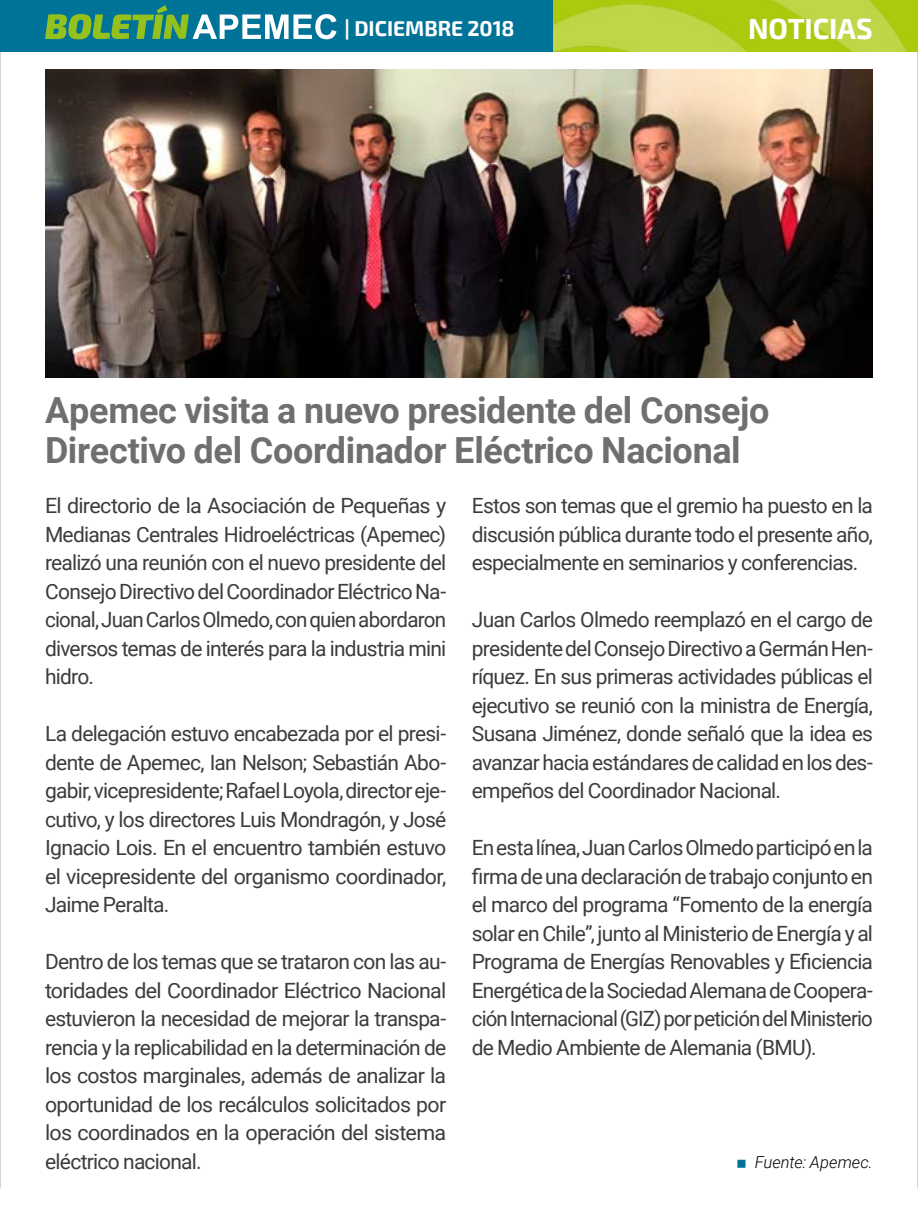
<style>
.page{position:relative;width:918px;height:1211px;background:#fff}
.page>*{position:absolute;margin:0;border:0;box-sizing:border-box;transform-origin:0 0}
.t1{font:700 36px/40.5px "Roboto";letter-spacing:-.01em;color:#706f6f}
.t2{font:700 28.5px "Exo 2";letter-spacing:-.005em;color:#fff}
.t3{font:21px/28.5px "Roboto";letter-spacing:-.035em;color:#3c3c3b;text-align:justify}
.t4{font:700 21px "Exo 2";color:#fff}
.t5{font:italic 300 16.5px "Roboto";letter-spacing:.005em;color:#000}
</style>
<div class="page">
<hr style="left:0;top:0;width:1px;height:1188px;background:#c4c4c4">
<hr style="left:917px;top:0;width:1px;height:1188px;background:#c4c4c4">
<div style="left:0;top:0;width:554px;height:51px;background:#007398"></div>
<img style="left:554px;top:0;width:364px;height:51px">
<svg style="left:45px;top:5px;width:292px;height:34px"></svg>
<img style="left:45px;top:69px;width:828px;height:308px">
<p class="t4" style="left:345px;top:16px;width:171px">| DICIEMBRE 2018</p>
<h2 class="t2" style="left:748px;top:12px;width:126px">NOTICIAS</h2>
<h1 class="t1" style="left:45px;top:388px;width:726px">Apemec visita a nuevo presidente del Consejo<br>Directivo del Coordinador Eléctrico Nacional</h1>
<p class="t3" style="left:45px;top:491px;width:403px">El directorio de la Asociación de Pequeñas y Medianas Centrales Hidroeléctricas (Apemec) realizó una reunión con el nuevo presidente del Consejo Directivo del Coordinador Eléctrico Na&shy;cional, Juan Carlos Olmedo, con quien abordaron diversos temas de interés para la industria mini hidro.</p>
<p class="t3" style="left:45px;top:718px;width:403px">La delegación estuvo encabezada por el presi&shy;dente de Apemec, Ian Nelson; Sebastián Abo&shy;gabir, vicepresidente; Rafael Loyola, director eje&shy;cutivo, y los directores Luis Mondragón, y José Ignacio Lois. En el encuentro también estuvo el vicepresidente del organismo coordinador, Jaime Peralta.</p>
<p class="t3" style="left:45px;top:947px;width:403px">Dentro de los temas que se trataron con las au&shy;toridades del Coordinador Eléctrico Nacional estuvieron la necesidad de mejorar la transpa&shy;rencia y la replicabilidad en la determinación de los costos marginales, además de analizar la oportunidad de los recálculos solicitados por los coordinados en la operación del sistema eléctrico nacional.</p>
<p class="t3" style="left:472px;top:491px;width:403px">Estos son temas que el gremio ha puesto en la discusión pública durante todo el presente año, especialmente en seminarios y conferencias.</p>
<p class="t3" style="left:472px;top:605px;width:403px">Juan Carlos Olmedo reemplazó en el cargo de presidente del Consejo Directivo a Germán Hen&shy;ríquez. En sus primeras actividades públicas el ejecutivo se reunió con la ministra de Energía, Susana Jiménez, donde señaló que la idea es avanzar hacia estándares de calidad en los des&shy;empeños del Coordinador Nacional.</p>
<p class="t3" style="left:472px;top:833px;width:403px">En esta línea, Juan Carlos Olmedo participó en la firma de una declaración de trabajo conjunto en el marco del programa “Fomento de la energía solar en Chile”, junto al Ministerio de Energía y al Programa de Energías Renovables y Eficiencia Energética de la Sociedad Alemana de Coopera&shy;ción Internacional (GIZ) por petición del Ministerio de Medio Ambiente de Alemania (BMU).</p>
<p class="t5" style="left:755px;top:1150px;width:120px">Fuente: Apemec.</p>
</div>
